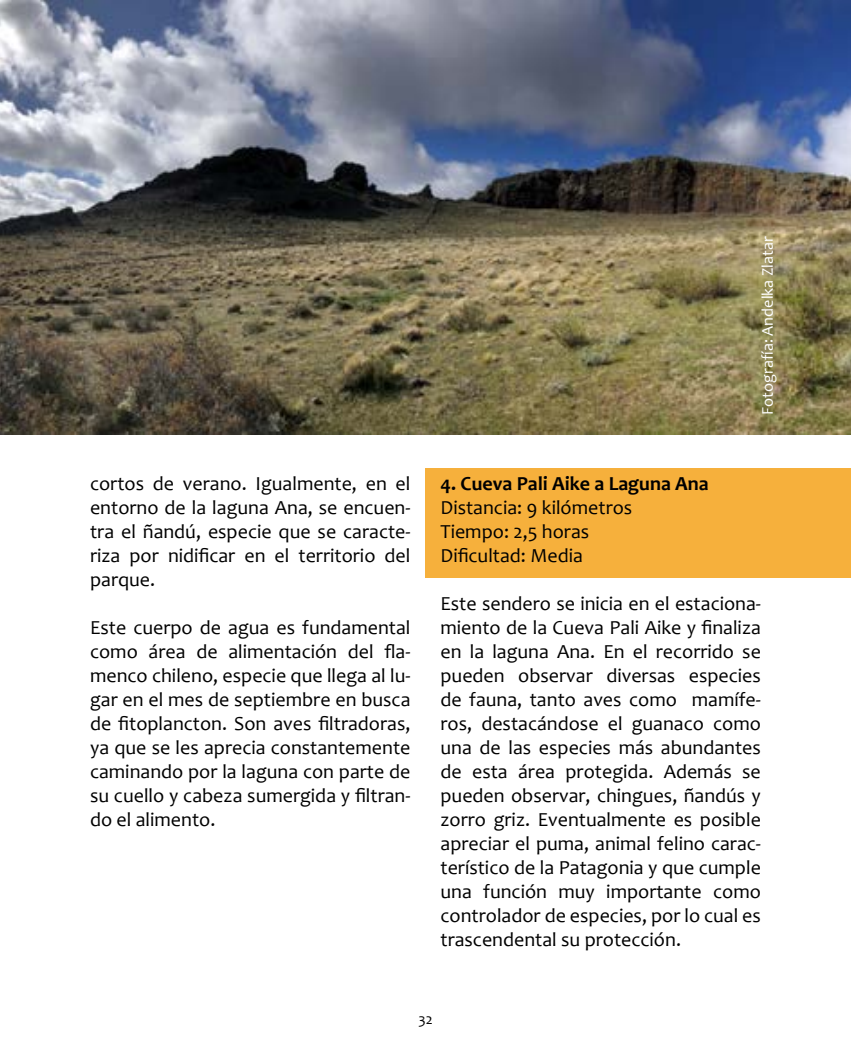
<style>
.page{position:relative;width:851px;height:1063px;background:#fff}
.page>*{position:absolute;margin:0;border:0;box-sizing:border-box;transform-origin:0 0}
.t1{font:20px/24px "Candara";color:#000;text-align:justify}
.t2{font:700 20px "Candara";color:#000}
.t3{font:16.25px "Candara";color:#fff}
.t4{font:15px "Candara";color:#000}
</style>
<div class="page">
<div style="left:425px;top:468px;width:425px;height:110px;background:#f6b03c"></div>
<img style="left:0;top:0;width:850px;height:435px">
<hr style="left:850px;top:0;width:1px;height:1063px;background:#3b393b">
<p class="t1" style="left:90px;top:472px;width:322px">cortos de verano. Igualmente, en el entorno de la laguna Ana, se encuen&shy;tra el ñandú, especie que se caracte&shy;riza por nidificar en el territorio del parque.</p>
<p class="t1" style="left:90px;top:616px;width:322px">Este cuerpo de agua es fundamental como área de alimentación del fla&shy;menco chileno, especie que llega al lu&shy;gar en el mes de septiembre en busca de fitoplancton. Son aves filtradoras, ya que se les aprecia constantemente caminando por la laguna con parte de su cuello y cabeza sumergida y filtran&shy;do el alimento.</p>
<p class="t3" style="left:757px;top:415px;width:180px;rotate:-90deg">Fotografía: Andelka Zlatar</p>
<p class="t2" style="left:440px;top:471px;width:270px">4. Cueva Pali Aike a Laguna Ana</p>
<p class="t1" style="left:440px;top:496px;width:193px;text-align:left">Distancia: 9 kilómetros<br>Tiempo: 2,5 horas<br>Dificultad: Media</p>
<p class="t1" style="left:440px;top:592px;width:322px">Este sendero se inicia en el estaciona&shy;miento de la Cueva Pali Aike y finaliza en la laguna Ana. En el recorrido se pueden observar diversas especies de fauna, tanto aves como mamífe&shy;ros, destacándose el guanaco como una de las especies más abundantes de esta área protegida. Además se pueden observar, chingues, ñandús y zorro griz. Eventualmente es posible apreciar el puma, animal felino carac&shy;terístico de la Patagonia y que cumple una función muy importante como controlador de especies, por lo cual es trascendental su protección.</p>
<p class="t4" style="left:418px;top:1010px;width:16px">32</p>
</div>
